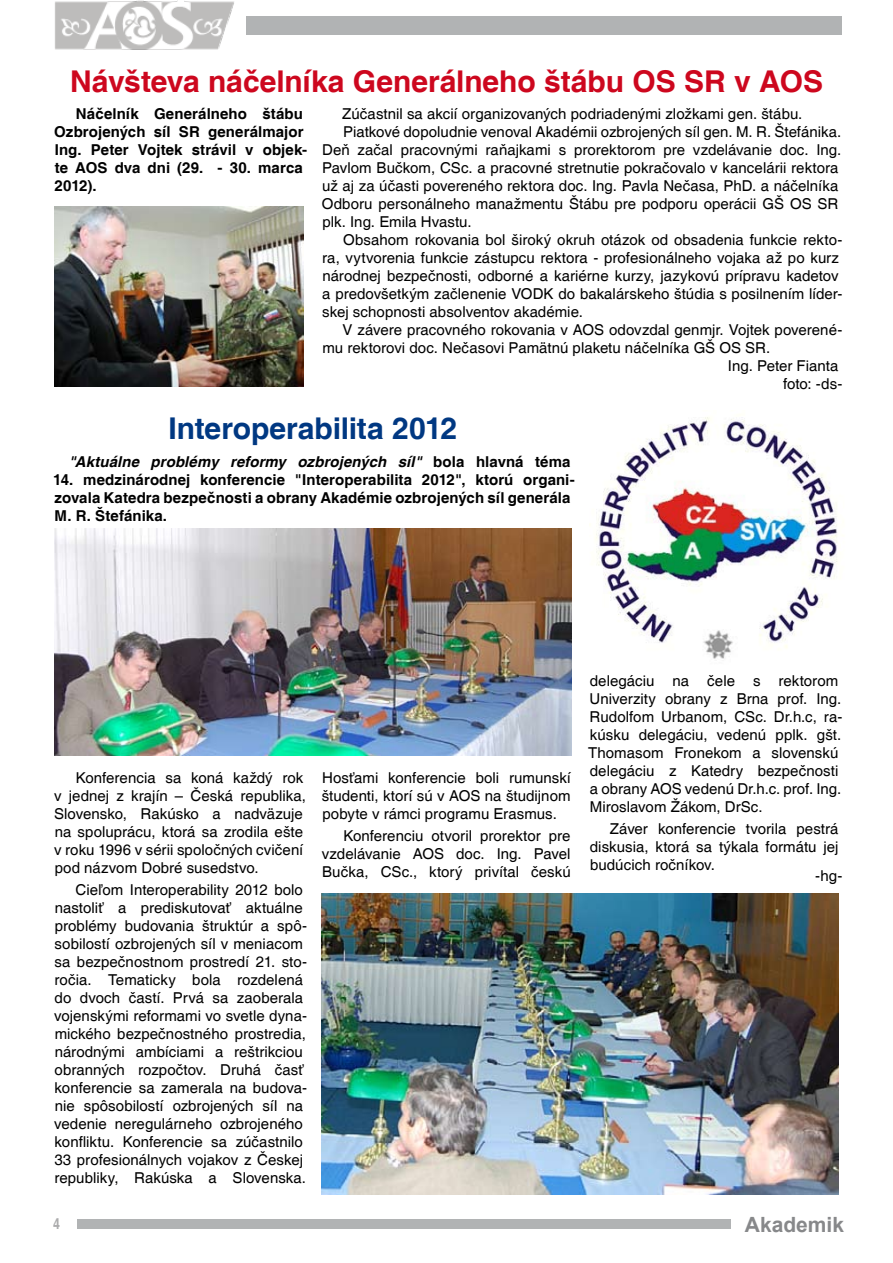
<style>
.page{position:relative;width:893px;height:1263px;background:#fff}
.page>*{position:absolute;margin:0;border:0;box-sizing:border-box;transform-origin:0 0}
.t1{font:700 30px "Helvetica";color:#cd071e}
.t2{font:700 30px "Helvetica";letter-spacing:-.005em;color:#003882}
.t3{font:700 21px "Arial";color:#87888a}
.t4{font:15px/18px "Helvetica";letter-spacing:.005em;color:#000}
.t5{font:700 15px/18px "Helvetica";letter-spacing:.01em;color:#000}
.t6{font:italic 700 15px "Helvetica";letter-spacing:.01em;color:#000}
.t7{font:700 condensed 15px "Helvetica";color:#58585a}
.s1{font-style:normal}
</style>
<div class="page">
<img style="left:55px;top:0;width:179px;height:50px">
<div style="left:77px;top:1219px;width:654px;height:10px;background:#b1b3b4"></div>
<div style="left:247px;top:16px;width:595px;height:19px;background:#b1b3b4"></div>
<img style="left:54px;top:207px;width:250px;height:180px">
<img style="left:589px;top:417px;width:249px;height:242px">
<img style="left:54px;top:529px;width:517px;height:226px">
<img style="left:322px;top:894px;width:517px;height:300px">
<h1 class="t1" style="left:70px;top:63px;width:754px">Návšteva náčelníka Generálneho štábu OS SR v AOS</h1>
<p class="t5" style="left:54px;top:106px;width:254px;text-indent:22px">Náčelník Generálneho štábu<br>Ozbrojených síl SR generálmajor<br>Ing. Peter Vojtek strávil v objek&shy;te AOS dva dni (29. - 30. marca<br>2012).</p>
<p class="t4" style="left:342px;top:106px;width:462px">Zúčastnil sa akcií organizovaných podriadenými zložkami gen. štábu.</p>
<p class="t4" style="left:343px;top:124px;width:500px">Piatkové dopoludnie venoval Akadémii ozbrojených síl gen. M. R. Štefánika.</p>
<p class="t4" style="left:322px;top:142px;width:521px">Deň začal pracovnými raňajkami s prorektorom pre vzdelávanie doc. Ing.</p>
<p class="t4" style="left:322px;top:160px;width:518px">Pavlom Bučkom, CSc. a pracovné stretnutie pokračovalo v kancelárii rektora</p>
<p class="t4" style="left:322px;top:178px;width:518px">už aj za účasti povereného rektora doc. Ing. Pavla Nečasa, PhD. a náčelníka</p>
<p class="t4" style="left:322px;top:196px;width:518px">Odboru personálneho manažmentu Štábu pre podporu operácii GŠ OS SR</p>
<p class="t4" style="left:322px;top:214px;width:151px">plk. Ing. Emila Hvastu.</p>
<p class="t4" style="left:343px;top:232px;width:501px">Obsahom rokovania bol široký okruh otázok od obsadenia funkcie rekto-</p>
<p class="t4" style="left:322px;top:250px;width:518px">ra, vytvorenia funkcie zástupcu rektora - profesionálneho vojaka až po kurz</p>
<p class="t4" style="left:322px;top:268px;width:518px">národnej bezpečnosti, odborné a kariérne kurzy, jazykovú prípravu kadetov</p>
<p class="t4" style="left:322px;top:286px;width:522px">a predovšetkým začlenenie VODK do bakalárskeho štúdia s posilnením líder-</p>
<p class="t4" style="left:322px;top:304px;width:262px">skej schopnosti absolventov akadémie.</p>
<p class="t4" style="left:342px;top:322px;width:501px">V závere pracovného rokovania v AOS odovzdal genmjr. Vojtek poverené-</p>
<p class="t4" style="left:322px;top:340px;width:449px">mu rektorovi doc. Nečasovi Pamätnú plaketu náčelníka GŠ OS SR.</p>
<p class="t4" style="left:728px;top:358px;width:112px">Ing. Peter Fianta</p>
<p class="t4" style="left:783px;top:376px;width:61px">foto: -ds-</p>
<h1 class="t2" style="left:168px;top:410px;width:290px">Interoperabilita 2012</h1>
<p class="t6" style="left:69px;top:452px;width:503px">"Aktuálne problémy reformy ozbrojených síl" <span class="s1">bola hlavná téma</span></p>
<p class="t5" style="left:53px;top:471px;width:523px">14. medzinárodnej konferencie "Interoperabilita 2012", ktorú organi&shy;zovala Katedra bezpečnosti a obrany Akadémie ozbrojených síl generála<br>M. R. Štefánika.</p>
<p class="t4" style="left:54px;top:769px;width:253px;text-indent:22px">Konferencia sa koná každý rok v jednej z krajín – Česká republika, Slovensko, Rakúsko a nadväzuje na spoluprácu, ktorá sa zrodila ešte v roku 1996 v sérii spoločných cvičení pod názvom Dobré susedstvo.</p>
<p class="t4" style="left:54px;top:881px;width:254px;text-indent:21px">Cieľom Interoperability 2012 bolo nastoliť a prediskutovať aktuálne problémy budovania štruktúr a spô&shy;sobilostí ozbrojených síl v meniacom sa bezpečnostnom prostredí 21. sto&shy;ročia. Tematicky bola rozdelená do dvoch častí. Prvá sa zaoberala vojenskými reformami vo svetle dyna&shy;mického bezpečnostného prostredia, národnými ambíciami a reštrikciou obranných rozpočtov. Druhá časť konferencie sa zamerala na budova&shy;nie spôsobilostí ozbrojených síl na vedenie neregulárneho ozbrojeného konfliktu. Konferencie sa zúčastnilo 33 profesionálnych vojakov z Českej republiky, Rakúska a Slovenska.</p>
<p class="t4" style="left:322px;top:769px;width:251px;text-align:justify">Hosťami konferencie boli rumunskí študenti, ktorí sú v AOS na študijnom pobyte v rámci programu Erasmus.</p>
<p class="t4" style="left:322px;top:827px;width:250px;text-align:justify;text-indent:22px">Konferenciu otvoril prorektor pre vzdelávanie AOS doc. Ing. Pavel Bučka, CSc., ktorý privítal českú</p>
<p class="t4" style="left:588px;top:672px;width:256px">delegáciu na čele s rektorom<br>Univerzity obrany z Brna prof. Ing.<br>Rudolfom Urbanom, CSc. Dr.h.c, ra&shy;kúsku delegáciu, vedenú pplk. gšt.<br>Thomasom Fronekom a slovenskú delegáciu z Katedry bezpečnosti a obrany AOS vedenú Dr.h.c. prof. Ing.<br>Miroslavom Žákom, DrSc.</p>
<p class="t4" style="left:590px;top:820px;width:250px;text-align:justify;text-indent:20px">Záver konferencie tvorila pestrá diskusia, ktorá sa týkala formátu jej budúcich ročníkov.</p>
<p class="t4" style="left:815px;top:867px;width:29px">-hg-</p>
<p class="t7" style="left:53px;top:1215px;width:8px">4</p>
<h2 class="t3" style="left:745px;top:1210px;width:101px">Akademik</h2>
</div>
